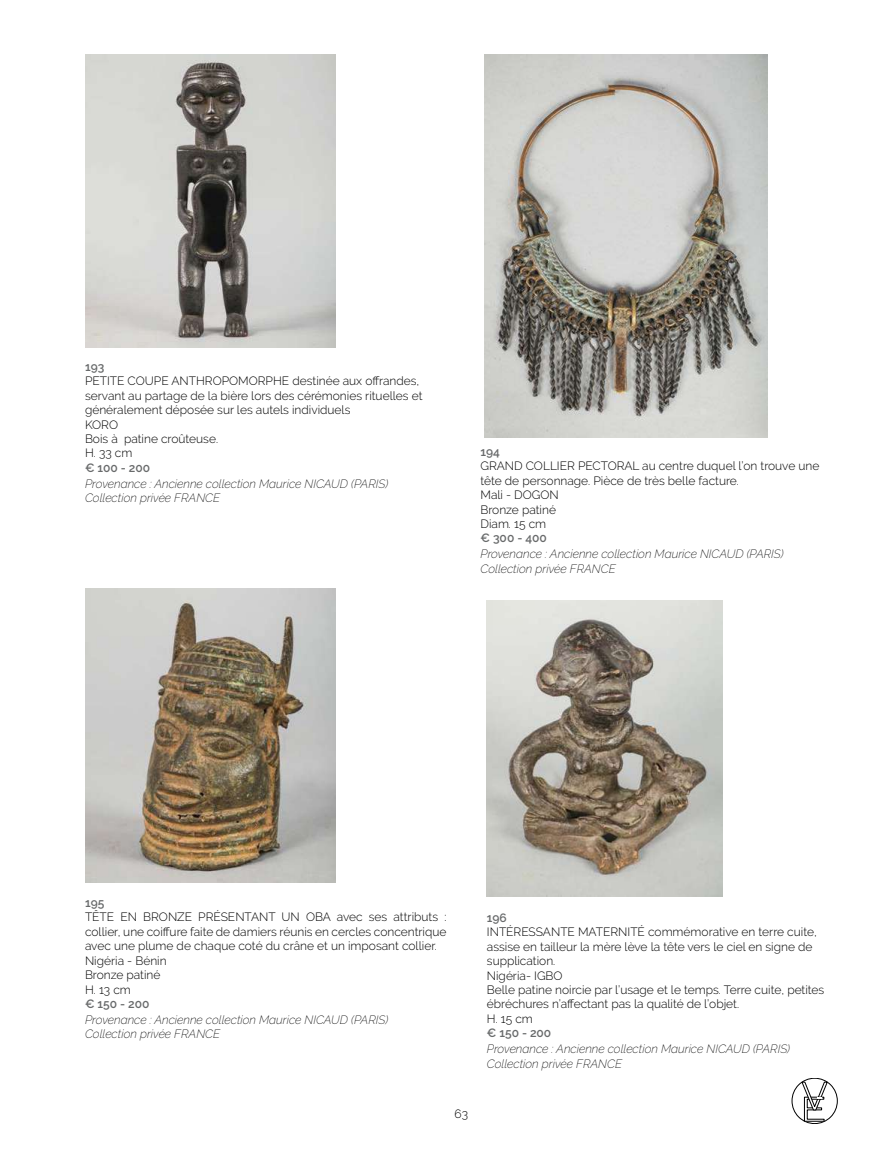
<style>
.page{position:relative;width:893px;height:1149px;background:#fff}
.page>*{position:absolute;margin:0;border:0;box-sizing:border-box;transform-origin:0 0}
.t1{font:300 12px/14.4px "Raleway";color:#000}
.t2{font:italic 200 12px/14.4px "Raleway";color:#000}
.t3{font:600 12px "Raleway";color:#686a6b}
</style>
<div class="page">
<svg style="left:792px;top:1078px;width:45px;height:45px"></svg>
<img style="left:85px;top:54px;width:251px;height:293px">
<img style="left:85px;top:588px;width:251px;height:294px">
<img style="left:484px;top:54px;width:283px;height:383px">
<img style="left:487px;top:600px;width:236px;height:296px">
<p class="t3" style="left:85px;top:359px;width:21px">193</p>
<p class="t1" style="left:85px;top:373px;width:339px">PETITE COUPE ANTHROPOMORPHE destinée aux offrandes, servant au partage de la bière lors des cérémonies rituelles et généralement déposée sur les autels individuels<br>KORO<br>Bois à patine croûteuse.<br>H. 33 cm</p>
<p class="t3" style="left:85px;top:460px;width:67px">€ 100 - 200</p>
<p class="t2" style="left:85px;top:476px;width:305px">Provenance : Ancienne collection Maurice NICAUD (PARIS)<br>Collection privée FRANCE</p>
<p class="t3" style="left:480px;top:444px;width:21px">194</p>
<p class="t1" style="left:480px;top:459px;width:340px">GRAND COLLIER PECTORAL au centre duquel l’on trouve une tête de personnage. Pièce de très belle facture.<br>Mali - DOGON<br>Bronze patiné<br>Diam. 15 cm</p>
<p class="t3" style="left:480px;top:531px;width:68px">€ 300 - 400</p>
<p class="t2" style="left:480px;top:546px;width:305px">Provenance : Ancienne collection Maurice NICAUD (PARIS)<br>Collection privée FRANCE</p>
<p class="t3" style="left:85px;top:895px;width:21px">195</p>
<p class="t1" style="left:85px;top:909px;width:363px">TÊTE EN BRONZE PRÉSENTANT UN OBA avec ses attributs : collier, une coiffure faite de damiers réunis en cercles concentrique avec une plume de chaque coté du crâne et un imposant collier.<br>Nigéria - Bénin<br>Bronze patiné<br>H. 13 cm</p>
<p class="t3" style="left:85px;top:996px;width:66px">€ 150 - 200</p>
<p class="t2" style="left:85px;top:1012px;width:305px">Provenance : Ancienne collection Maurice NICAUD (PARIS)<br>Collection privée FRANCE</p>
<p class="t1" style="left:454px;top:1106px;width:15px">63</p>
<p class="t3" style="left:487px;top:910px;width:22px">196</p>
<p class="t1" style="left:487px;top:924px;width:339px">INTÉRESSANTE MATERNITÉ commémorative en terre cuite, assise en tailleur la mère lève la tête vers le ciel en signe de supplication.<br>Nigéria- IGBO<br>Belle patine noircie par l’usage et le temps. Terre cuite, petites ébréchures n’affectant pas la qualité de l’objet.<br>H. 15 cm</p>
<p class="t3" style="left:487px;top:1025px;width:66px">€ 150 - 200</p>
<p class="t2" style="left:487px;top:1041px;width:305px">Provenance : Ancienne collection Maurice NICAUD (PARIS)<br>Collection privée FRANCE</p>
</div>
